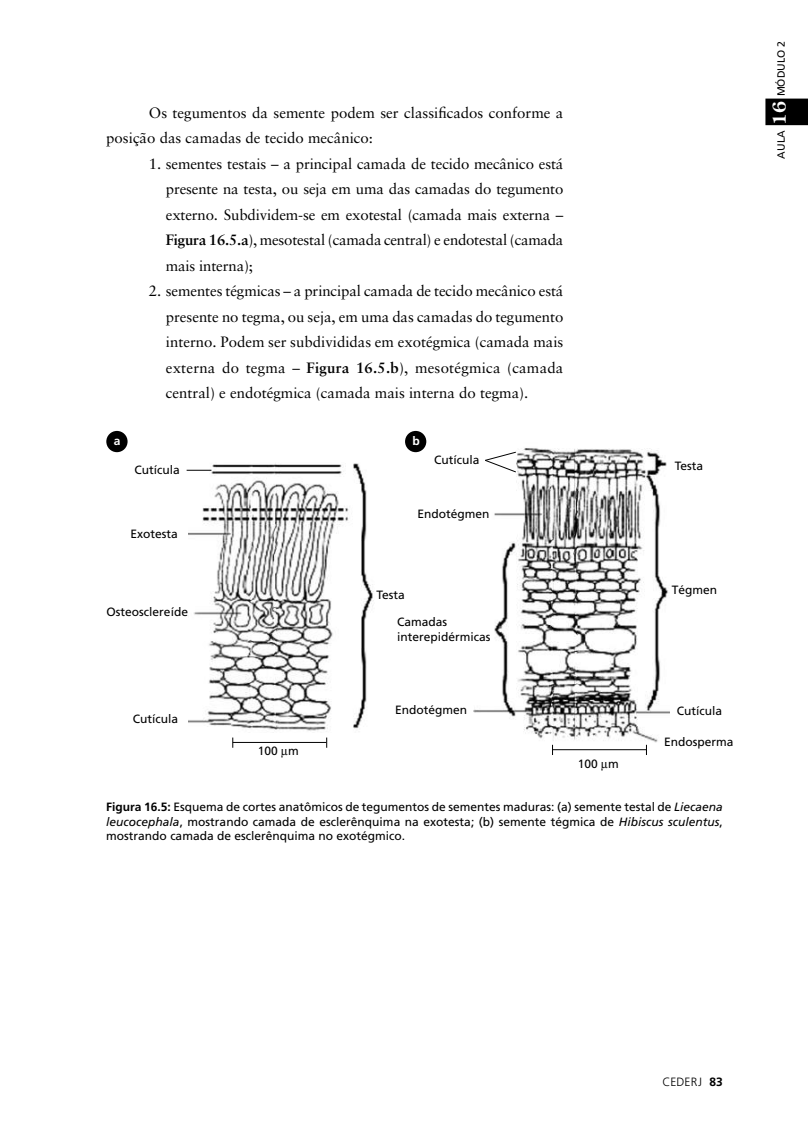
<style>
.page{position:relative;width:808px;height:1127px;background:#fff}
.page>*{position:absolute;margin:0;border:0;box-sizing:border-box;transform-origin:0 0}
.t1{font:700 18px "Century Old Style";color:#fff}
.t2{font:15px/25.5px "Sabon";color:#000;text-align:justify}
.t3{font:12px/14.4px "Frutiger";color:#000;text-align:justify}
.t4{font:300 12px "Frutiger";color:#000}
.t5{font:700 12px "Frutiger";color:#fff}
.t6{font:10.5px "Frutiger";color:#000}
.s1{font-weight:700}
.s2{font-style:italic}
</style>
<div class="page">
<svg style="left:765px;top:99px;width:43px;height:26px"></svg>
<img style="left:473px;top:448px;width:196px;height:294px">
<img style="left:189px;top:463px;width:185px;height:268px">
<svg style="left:187px;top:470px;width:24px;height:1px"></svg>
<svg style="left:484px;top:451px;width:33px;height:22px"></svg>
<div style="left:106px;top:431px;width:22px;height:21px;background:#000;border-radius:50%"></div>
<div style="left:405px;top:431px;width:21px;height:21px;background:#000;border-radius:50%"></div>
<hr style="left:233px;top:742px;width:93px;height:1px;background:#000">
<hr style="left:552px;top:749px;width:94px;height:1px;background:#000">
<p class="t2" style="left:106px;top:101px;width:459px;text-indent:43px">Os tegumentos da semente podem ser classificados conforme a posição das camadas de tecido mecânico:</p>
<p class="t2" style="left:166px;top:152px;width:399px;text-indent:-17px">1. sementes testais – a principal camada de tecido mecânico está presente na testa, ou seja em uma das camadas do tegumento externo. Subdividem-se em exotestal (camada mais externa – <span class="s1">Figura 16.5.a</span>), mesotestal (camada central) e endotestal (camada mais interna);</p>
<p class="t2" style="left:166px;top:280px;width:399px;text-indent:-17px">2. sementes tégmicas – a principal camada de tecido mecânico está presente no tegma, ou seja, em uma das camadas do tegumento interno. Podem ser subdivididas em exotégmica (camada mais externa do tegma – <span class="s1">Figura 16.5.b</span>), mesotégmica (camada central) e endotégmica (camada mais interna do tegma).</p>
<p class="t5" style="left:114px;top:436px;width:8px">a</p>
<p class="t5" style="left:412px;top:436px;width:9px">b</p>
<p class="t3" style="left:134px;top:463px;width:47px">Cutícula</p>
<p class="t3" style="left:434px;top:453px;width:47px">Cutícula</p>
<p class="t3" style="left:130px;top:527px;width:49px">Exotesta</p>
<p class="t3" style="left:417px;top:507px;width:74px">Endotégmen</p>
<p class="t3" style="left:675px;top:459px;width:30px">Testa</p>
<p class="t3" style="left:107px;top:606px;width:83px">Osteosclereíde</p>
<p class="t3" style="left:133px;top:713px;width:47px">Cutícula</p>
<p class="t3" style="left:258px;top:745px;width:42px">100 m</p>
<p class="t3" style="left:376px;top:588px;width:30px">Testa</p>
<p class="t3" style="left:672px;top:584px;width:47px">Tégmen</p>
<p class="t3" style="left:397px;top:616px;width:95px">Camadas interepidérmicas</p>
<p class="t3" style="left:395px;top:703px;width:74px">Endotégmen</p>
<p class="t3" style="left:677px;top:704px;width:47px">Cutícula</p>
<p class="t3" style="left:664px;top:736px;width:71px">Endosperma</p>
<p class="t3" style="left:578px;top:757px;width:42px">100 m</p>
<p class="t3" style="left:106px;top:801px;width:618px"><span class="s1">Figura 16.5:</span> Esquema de cortes anatômicos de tegumentos de sementes maduras: (a) semente testal de <span class="s2">Liecaena leucocephala</span>, mostrando camada de esclerênquima na exotesta; (b) semente tégmica de <span class="s2">Hibiscus sculentus</span>, mostrando camada de esclerênquima no exotégmico.</p>
<p class="t6" style="left:777px;top:96px;width:57px;rotate:-90deg">MÓDULO 2</p>
<p class="t1" style="left:772px;top:125px;width:25px;rotate:-90deg">16</p>
<p class="t6" style="left:777px;top:158px;width:29px;rotate:-90deg">AULA</p>
<p class="t4" style="left:663px;top:1077px;width:62px">CEDERJ <span class="s1">83</span></p>
</div>
